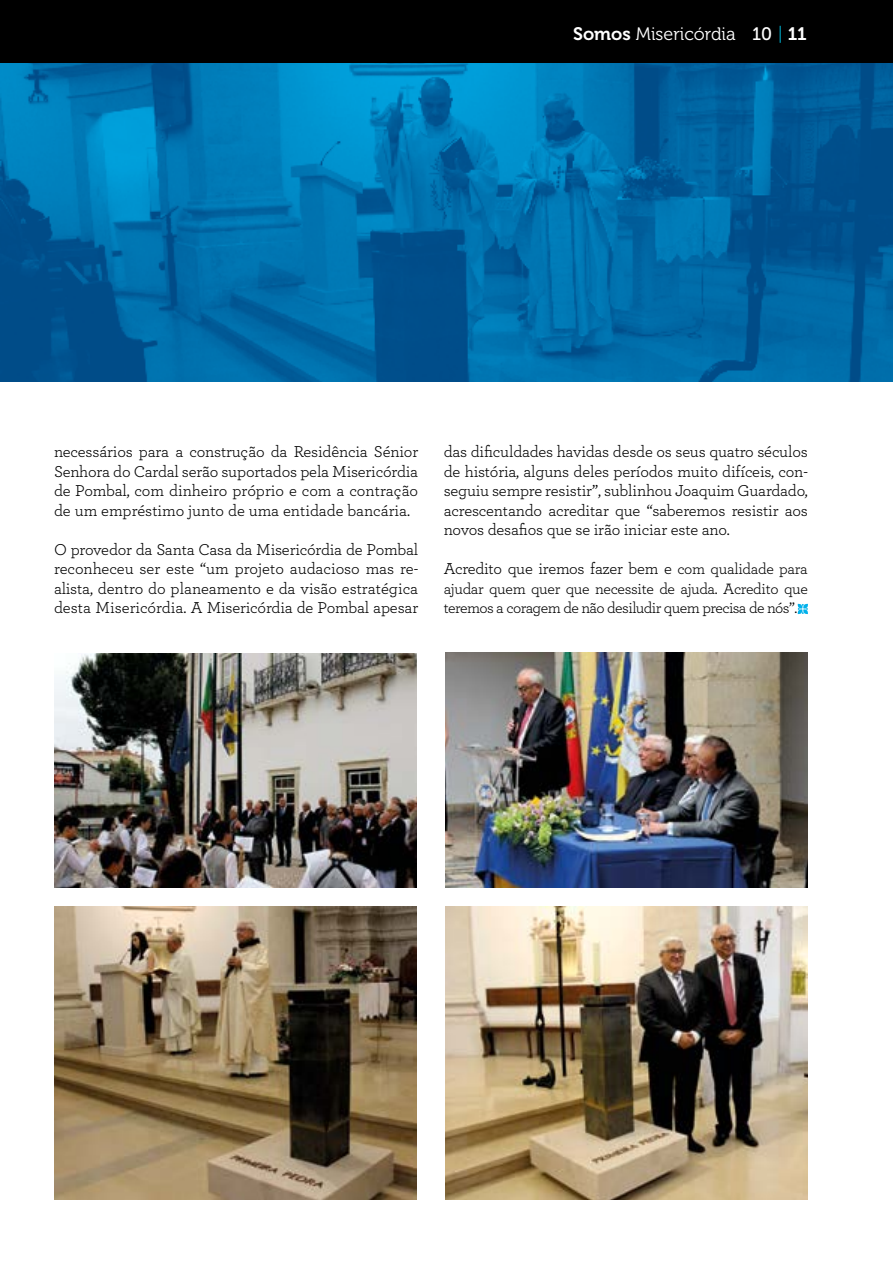
<style>
.page{position:relative;width:893px;height:1263px;background:#fff}
.page>*{position:absolute;margin:0;border:0;box-sizing:border-box;transform-origin:0 0}
.t1{font:18px "Museo 300";color:#fff}
.t2{font:16.5px/19.5px "Archer";letter-spacing:-.01em;color:#000;text-align:justify}
.t3{font:15.75px/19.5px "Archer";letter-spacing:-.03em;color:#000}
.s1{font-family:"Museo 700"}
.s2{font-family:"Museo 500"}
.s3{color:#00a5c2}
.s4{font-size:15.75px}
</style>
<div class="page">
<div style="left:0;top:0;width:893px;height:64px;background:#000"></div>
<img style="left:0;top:64px;width:893px;height:318px">
<svg style="left:798px;top:604px;width:10px;height:10px"></svg>
<img style="left:445px;top:652px;width:363px;height:235px">
<img style="left:445px;top:907px;width:363px;height:292px">
<img style="left:54px;top:653px;width:363px;height:234px">
<img style="left:54px;top:907px;width:363px;height:292px">
<p class="t1" style="left:573px;top:24px;width:235px"><span class="s1">Somos</span> Misericórdia <span class="s2">10</span> <span class="s3">|</span> <span class="s1">11</span></p>
<p class="t2" style="left:54px;top:441px;width:366px">necessários para a construção da Residência Sénior Senhora do Cardal serão suportados pela Misericórdia de Pombal, com dinheiro próprio e com a contração de um empréstimo junto de uma entidade bancária.</p>
<p class="t2" style="left:54px;top:539px;width:366px">O provedor da Santa Casa da Misericórdia de Pombal reconheceu ser este “um projeto audacioso mas re&shy;alista, dentro do planeamento e da visão estratégica desta Misericórdia. A Misericórdia de Pombal apesar</p>
<p class="t2" style="left:444px;top:441px;width:366px">das dificuldades havidas desde os seus quatro séculos de história, alguns deles períodos muito difíceis, con&shy;seguiu sempre resistir”, sublinhou Joaquim Guardado, acrescentando acreditar que “saberemos resistir aos novos desafios que se irão iniciar este ano.</p>
<p class="t2" style="left:444px;top:558px;width:366px">Acredito que iremos fazer bem e <span class="s4">com qualidade para</span></p>
<p class="t3" style="left:444px;top:578px;width:366px">ajudar quem quer que necessite de ajuda. Acredito que teremos a coragem de não desiludir quem precisa de nós”.</p>
</div>
